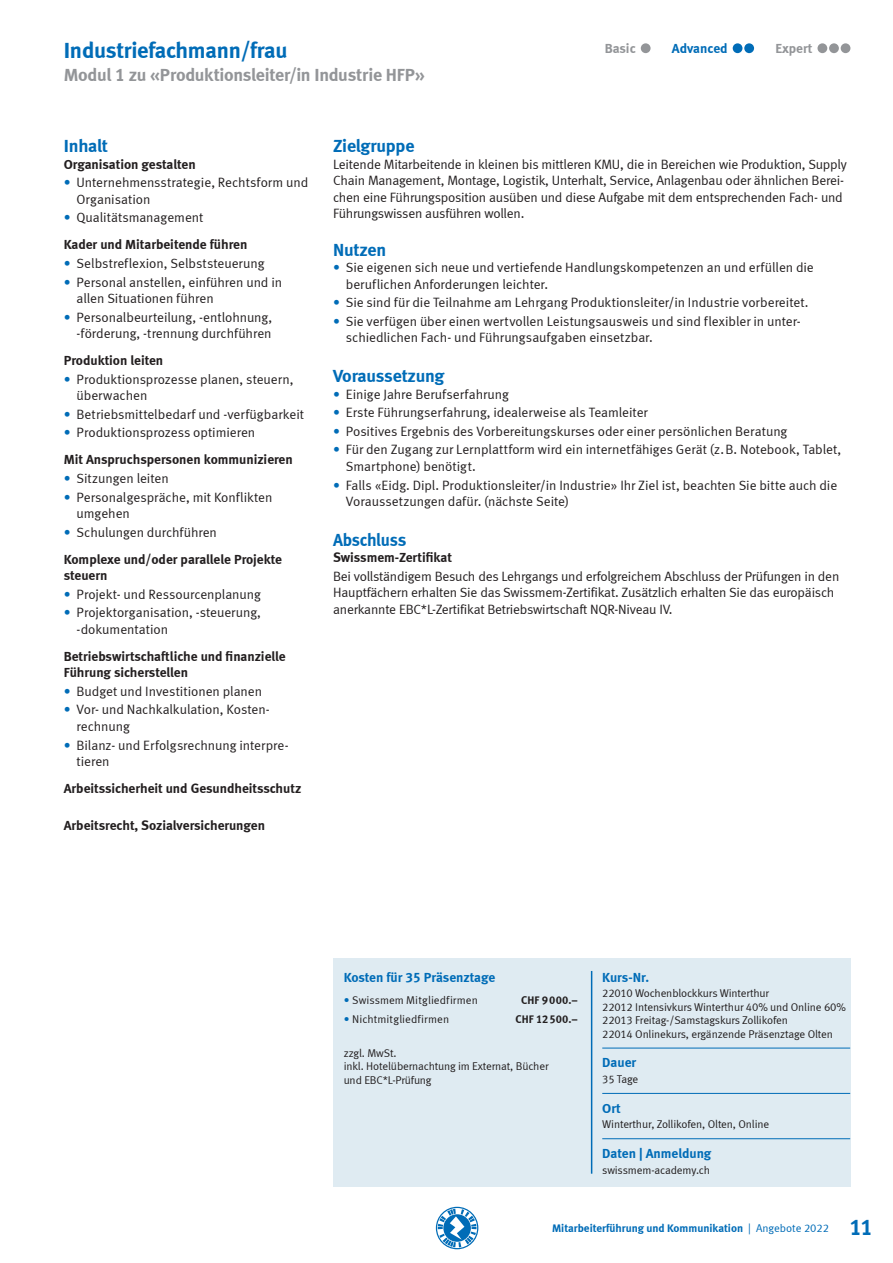
<style>
.page{position:relative;width:893px;height:1263px;background:#fff}
.page>*{position:absolute;margin:0;border:0;box-sizing:border-box;transform-origin:0 0}
.Titel_Kurs__blau_15{font:22.5px "Meta Bold LF";letter-spacing:-.01em;color:#006cb7}
.Untertitel_Kurs__gra{font:18px "Meta Bold LF";letter-spacing:-.015em;color:#939598}
.Titel_Inhalt__blau_1{font:18px "Meta Bold LF";letter-spacing:-.01em;color:#006cb7}
.Titel_Inhalt__blau_1-2{font:18px "Meta Bold LF";letter-spacing:-.01em;color:#006cb7;scale:.95 1}
.Copy__9_Pt{font:13.5px/16.5px "Meta Normal LF";letter-spacing:-.005em;color:#231f20}
.Untertitel_Inhalt__s{font:13.5px/16.5px "Meta Bold LF";color:#231f20}
.Titel_Box_ohne_Linie{font:13.5px "Meta Bold LF";color:#006cb7}
.Titel_Box__Linie_0_2{font:13.5px "Meta Bold LF";color:#006cb7}
.Kurslevel__grau_9_Pt{font:13.5px "Meta Bold LF";color:#939598}
.Titel_Box_Kurs-Nr{font:13.5px "Meta Bold LF";letter-spacing:-.005em;color:#006cb7}
.Copy_Box__7_5_Pt{font:11.25px/13.5px "Meta Normal LF";letter-spacing:-.01em;color:#231f20}
.t1{font:11.25px "Meta Bold LF";color:#006cb7}
.t2{font:11.25px "Meta Bold LF";letter-spacing:.01em;color:#231f20}
.s1{color:#006cb7}
.s2{font-family:"Meta Normal LF"}
.s3{font-size:22.5px}
</style>
<div class="page">
<div style="left:641px;top:43px;width:10px;height:10px;background:#939598;border-radius:50%"></div>
<div style="left:733px;top:43px;width:9px;height:10px;background:#006cb7;border-radius:50%"></div>
<div style="left:744px;top:43px;width:10px;height:10px;background:#006cb7;border-radius:50%"></div>
<div style="left:817px;top:43px;width:10px;height:10px;background:#939598;border-radius:50%"></div>
<div style="left:829px;top:43px;width:10px;height:10px;background:#939598;border-radius:50%"></div>
<div style="left:841px;top:43px;width:9px;height:10px;background:#939598;border-radius:50%"></div>
<div style="left:333px;top:958px;width:517px;height:228px;background:#dfebf2"></div>
<hr style="left:591px;top:971px;width:1px;height:203px;background:#006cb7">
<hr style="left:602px;top:1048px;width:248px;height:1px;background:#006cb7">
<hr style="left:602px;top:1093px;width:248px;height:1px;background:#006cb7">
<hr style="left:602px;top:1138px;width:248px;height:1px;background:#006cb7">
<svg style="left:436px;top:1207px;width:42px;height:42px"></svg>
<p class="Titel_Kurs__blau_15" style="left:64px;top:37px;width:225px">Industriefachmann/frau</p>
<p class="Untertitel_Kurs__gra" style="left:64px;top:64px;width:363px">Modul 1 zu «Produktionsleiter/in Industrie HFP»</p>
<p class="Kurslevel__grau_9_Pt" style="left:605px;top:40px;width:32px">Basic</p>
<p class="Titel_Box_ohne_Linie" style="left:672px;top:40px;width:57px">Advanced</p>
<p class="Kurslevel__grau_9_Pt" style="left:775px;top:40px;width:39px">Expert</p>
<p class="Titel_Inhalt__blau_1" style="left:64px;top:135px;width:46px">Inhalt</p>
<p class="Untertitel_Inhalt__s" style="left:64px;top:156px;width:133px">Organisation gestalten</p>
<p class="Copy__9_Pt" style="left:77px;top:174px;width:233px;text-indent:-13px"><span class="s1">•</span> Unternehmensstrategie, Rechtsform und<br>Organisation</p>
<p class="Copy__9_Pt" style="left:64px;top:209px;width:141px"><span class="s1">•</span> Qualitätsmanagement</p>
<p class="Untertitel_Inhalt__s" style="left:64px;top:236px;width:185px">Kader und Mitarbeitende führen</p>
<p class="Copy__9_Pt" style="left:64px;top:255px;width:202px"><span class="s1">•</span> Selbstreflexion, Selbststeuerung</p>
<p class="Copy__9_Pt" style="left:77px;top:273px;width:207px;text-indent:-13px"><span class="s1">•</span> Personal anstellen, einführen und in allen Situationen führen</p>
<p class="Copy__9_Pt" style="left:64px;top:309px;width:210px;text-align:right"><span class="s1">•</span> Personalbeurteilung, -entlohnung, -förderung, -trennung durchführen</p>
<p class="Untertitel_Inhalt__s" style="left:64px;top:352px;width:101px">Produktion leiten</p>
<p class="Copy__9_Pt" style="left:77px;top:371px;width:219px;text-indent:-13px"><span class="s1">•</span> Produktionsprozesse planen, steuern, überwachen</p>
<p class="Copy__9_Pt" style="left:64px;top:406px;width:242px"><span class="s1">•</span> Betriebsmittelbedarf und -verfügbarkeit</p>
<p class="Copy__9_Pt" style="left:64px;top:424px;width:193px"><span class="s1">•</span> Produktionsprozess optimieren</p>
<p class="Untertitel_Inhalt__s" style="left:64px;top:451px;width:231px">Mit Anspruchspersonen kommunizieren</p>
<p class="Copy__9_Pt" style="left:64px;top:470px;width:107px"><span class="s1">•</span> Sitzungen leiten</p>
<p class="Copy__9_Pt" style="left:77px;top:488px;width:197px;text-indent:-13px"><span class="s1">•</span> Personalgespräche, mit Konflikten umgehen</p>
<p class="Copy__9_Pt" style="left:64px;top:524px;width:155px"><span class="s1">•</span> Schulungen durchführen</p>
<p class="Untertitel_Inhalt__s" style="left:64px;top:550px;width:220px">Komplexe und/oder parallele Projekte steuern</p>
<p class="Copy__9_Pt" style="left:64px;top:586px;width:199px"><span class="s1">•</span> Projekt- und Ressourcenplanung</p>
<p class="Copy__9_Pt" style="left:77px;top:604px;width:186px;text-indent:-13px"><span class="s1">•</span> Projektorganisation, -steuerung, -dokumentation</p>
<p class="Untertitel_Inhalt__s" style="left:64px;top:648px;width:223px">Betriebswirtschaftliche und finanzielle<br>Führung sicherstellen</p>
<p class="Copy__9_Pt" style="left:64px;top:683px;width:200px"><span class="s1">•</span> Budget und Investitionen planen</p>
<p class="Copy__9_Pt" style="left:77px;top:701px;width:195px;text-indent:-13px"><span class="s1">•</span> Vor- und Nachkalkulation, Kosten&shy;rechnung</p>
<p class="Copy__9_Pt" style="left:77px;top:736px;width:214px;text-indent:-13px"><span class="s1">•</span> Bilanz- und Erfolgsrechnung interpre&shy;tieren</p>
<p class="Untertitel_Inhalt__s" style="left:64px;top:780px;width:239px">Arbeitssicherheit und Gesundheitsschutz</p>
<p class="Untertitel_Inhalt__s" style="left:64px;top:817px;width:203px">Arbeitsrecht, Sozialversicherungen</p>
<p class="Titel_Inhalt__blau_1" style="left:333px;top:135px;width:83px">Zielgruppe</p>
<p class="Copy__9_Pt" style="left:333px;top:156px;width:515px">Leitende Mitarbeitende in kleinen bis mittleren KMU, die in Bereichen wie Produktion, Supply Chain Management, Montage, Logistik, Unterhalt, Service, Anlagenbau oder ähnlichen Berei&shy;chen eine Führungsposition ausüben und diese Aufgabe mit dem entsprechenden Fach- und Führungswissen ausführen wollen.</p>
<p class="Titel_Inhalt__blau_1" style="left:333px;top:239px;width:55px">Nutzen</p>
<p class="Copy__9_Pt" style="left:346px;top:259px;width:469px;text-indent:-13px"><span class="s1">•</span> Sie eigenen sich neue und vertiefende Handlungskompetenzen an und erfüllen die beruflichen Anforderungen leichter.</p>
<p class="Copy__9_Pt" style="left:333px;top:294px;width:477px"><span class="s1">•</span> Sie sind für die Teilnahme am Lehrgang Produktionsleiter/in Industrie vorbereitet.</p>
<p class="Copy__9_Pt" style="left:346px;top:313px;width:456px;text-indent:-13px"><span class="s1">•</span> Sie verfügen über einen wertvollen Leistungsausweis und sind flexibler in unter&shy;schiedlichen Fach- und Führungsaufgaben einsetzbar.</p>
<p class="Titel_Inhalt__blau_1" style="left:333px;top:365px;width:113px">Voraussetzung</p>
<p class="Copy__9_Pt" style="left:333px;top:385px;width:177px"><span class="s1">•</span> Einige Jahre Berufserfahrung</p>
<p class="Copy__9_Pt" style="left:333px;top:404px;width:316px"><span class="s1">•</span> Erste Führungserfahrung, idealerweise als Teamleiter</p>
<p class="Copy__9_Pt" style="left:333px;top:423px;width:456px"><span class="s1">•</span> Positives Ergebnis des Vorbereitungskurses oder einer persönlichen Beratung</p>
<p class="Copy__9_Pt" style="left:346px;top:441px;width:497px;text-indent:-13px"><span class="s1">•</span> Für den Zugang zur Lernplattform wird ein internetfähiges Gerät (z.B. Notebook, Tablet,<br>Smartphone) benötigt.</p>
<p class="Copy__9_Pt" style="left:346px;top:476px;width:493px;text-indent:-13px"><span class="s1">•</span> Falls «Eidg. Dipl. Produktionsleiter/in Industrie» Ihr Ziel ist, beachten Sie bitte auch die<br>Voraussetzungen dafür. (nächste Seite)</p>
<p class="Titel_Inhalt__blau_1-2" style="left:333px;top:529px;width:79px">Abschluss</p>
<p class="Untertitel_Inhalt__s" style="left:333px;top:549px;width:120px">Swissmem-Zertifikat</p>
<p class="Copy__9_Pt" style="left:333px;top:568px;width:508px">Bei vollständigem Besuch des Lehrgangs und erfolgreichem Abschluss der Prüfungen in den<br>Hauptfächern erhalten Sie das Swissmem-Zertifikat. Zusätzlich erhalten Sie das europäisch anerkannte EBC*L-Zertifikat Betriebswirtschaft NQR-Niveau IV.</p>
<p class="Titel_Box_ohne_Linie" style="left:344px;top:969px;width:153px">Kosten für 35 Präsenztage</p>
<p class="Copy_Box__7_5_Pt" style="left:344px;top:993px;width:136px"><span class="s1">•</span> Swissmem Mitgliedfirmen</p>
<p class="t2" style="left:521px;top:993px;width:58px">CHF 9000.–</p>
<p class="Copy_Box__7_5_Pt" style="left:344px;top:1013px;width:107px"><span class="s1">•</span> Nichtmitgliedfirmen</p>
<p class="t2" style="left:515px;top:1013px;width:64px">CHF 12500.–</p>
<p class="Copy_Box__7_5_Pt" style="left:344px;top:1046px;width:54px">zzgl. MwSt.</p>
<p class="Copy_Box__7_5_Pt" style="left:344px;top:1059px;width:206px">inkl. Hotelübernachtung im Externat, Bücher und EBC*L-Prüfung</p>
<p class="Titel_Box_Kurs-Nr" style="left:602px;top:969px;width:48px">Kurs-Nr.</p>
<p class="Copy_Box__7_5_Pt" style="left:602px;top:986px;width:168px">22010 Wochenblockkurs Winterthur</p>
<p class="Copy_Box__7_5_Pt" style="left:602px;top:1000px;width:245px">22012 Intensivkurs Winterthur 40% und Online 60%</p>
<p class="Copy_Box__7_5_Pt" style="left:602px;top:1013px;width:187px">22013 Freitag-/Samstagskurs Zollikofen</p>
<p class="Copy_Box__7_5_Pt" style="left:602px;top:1027px;width:232px">22014 Onlinekurs, ergänzende Präsenztage Olten</p>
<p class="Titel_Box__Linie_0_2" style="left:602px;top:1055px;width:36px">Dauer</p>
<p class="Copy_Box__7_5_Pt" style="left:602px;top:1072px;width:37px">35 Tage</p>
<p class="Titel_Box__Linie_0_2" style="left:602px;top:1100px;width:20px">Ort</p>
<p class="Copy_Box__7_5_Pt" style="left:602px;top:1117px;width:168px">Winterthur, Zollikofen, Olten, Online</p>
<p class="Titel_Box__Linie_0_2" style="left:602px;top:1145px;width:111px">Daten | Anmeldung</p>
<p class="Copy_Box__7_5_Pt" style="left:602px;top:1163px;width:109px">swissmem-academy.ch</p>
<p class="t1" style="left:552px;top:1222px;width:323px">Mitarbeiterführung und Kommunikation <span class="s2">| Angebote 2022</span> <span class="s3">11</span></p>
</div>
